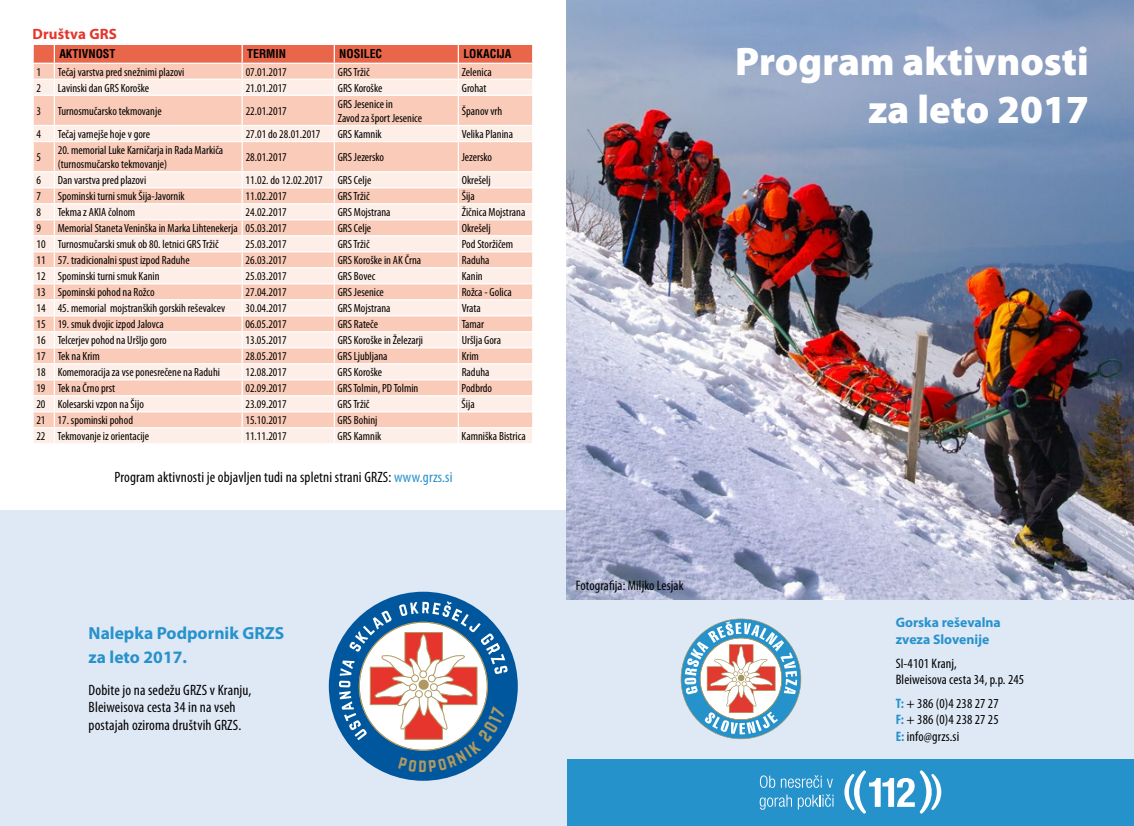
<style>
.page{position:relative;width:1134px;height:826px;background:#fff}
.page>*{position:absolute;margin:0;border:0;box-sizing:border-box;transform-origin:0 0}
.t1{font:900 40px/48px "Myriad Pro";color:#fff;text-align:right}
.t2{font:700 17.5px/23.8px "Myriad Pro";color:#2692cc}
.t3{font:condensed 15px/17.5px "Myriad Pro";letter-spacing:.01em;color:#000}
.t4{font:700 15px "Myriad Pro";letter-spacing:.01em;color:#e5352c}
.t5{font:condensed 13.75px/16.5px "Myriad Pro";letter-spacing:.01em;color:#000}
.t6{font:700 13.75px/16.5px "Myriad Pro";color:#2692cc}
.t7{font:condensed 11.88px/14.2px "Myriad Pro";color:#000}
.t8{font:700 condensed 11.88px "MM Helvetica";color:#000}
.s1{color:#2692cc}
.s2{font-weight:700;color:#2692cc}
</style>
<div class="page">
<div style="left:567px;top:0;width:567px;height:826px;background:#2692cc"></div>
<div style="left:567px;top:599px;width:567px;height:159px;background:#dfe8f5"></div>
<div style="left:0;top:510px;width:567px;height:316px;background:#dfe8f5"></div>
<svg style="left:681px;top:618px;width:120px;height:121px"></svg>
<div style="left:738px;top:674px;width:6px;height:7px;background:#a7965e;border-radius:50%"></div>
<svg style="left:760px;top:775px;width:15px;height:12px"></svg>
<svg style="left:781px;top:775px;width:52px;height:12px"></svg>
<svg style="left:760px;top:794px;width:32px;height:15px"></svg>
<svg style="left:798px;top:794px;width:35px;height:15px"></svg>
<svg style="left:844px;top:770px;width:97px;height:43px"></svg>
<svg style="left:33px;top:44px;width:500px;height:399px;background:#fad8cc"></svg>
<img style="left:567px;top:0;width:567px;height:599px">
<svg style="left:329px;top:591px;width:189px;height:189px"></svg>
<p class="t4" style="left:32px;top:24px;width:86px">Društva GRS</p>
<p class="t8" style="left:59px;top:47px;width:58px">AKTIVNOST</p>
<p class="t8" style="left:247px;top:47px;width:40px">TERMIN</p>
<p class="t8" style="left:339px;top:47px;width:44px">NOSILEC</p>
<p class="t8" style="left:463px;top:47px;width:50px">LOKACIJA</p>
<p class="t7" style="left:37px;top:64px;width:6px">1</p>
<p class="t7" style="left:58px;top:64px;width:128px">Tečaj varstva pred snežnimi plazovi</p>
<p class="t7" style="left:246px;top:64px;width:43px">07.01.2017</p>
<p class="t7" style="left:338px;top:64px;width:33px">GRS Tržič</p>
<p class="t7" style="left:462px;top:64px;width:31px">Zelenica</p>
<p class="t7" style="left:37px;top:80px;width:6px">2</p>
<p class="t7" style="left:58px;top:80px;width:93px">Lavinski dan GRS Koroške</p>
<p class="t7" style="left:246px;top:80px;width:43px">21.01.2017</p>
<p class="t7" style="left:338px;top:80px;width:46px">GRS Koroške</p>
<p class="t7" style="left:462px;top:80px;width:26px">Grohat</p>
<p class="t7" style="left:37px;top:104px;width:6px">3</p>
<p class="t7" style="left:58px;top:104px;width:105px">Turnosmučarsko tekmovanje</p>
<p class="t7" style="left:246px;top:104px;width:43px">22.01.2017</p>
<p class="t7" style="left:338px;top:96px;width:86px">GRS Jesenice in<br>Zavod za šport Jesenice</p>
<p class="t7" style="left:462px;top:104px;width:42px">Španov vrh</p>
<p class="t7" style="left:37px;top:127px;width:6px">4</p>
<p class="t7" style="left:58px;top:127px;width:94px">Tečaj varnejše hoje v gore</p>
<p class="t7" style="left:246px;top:127px;width:76px">27.01 do 28.01.2017</p>
<p class="t7" style="left:338px;top:127px;width:45px">GRS Kamnik</p>
<p class="t7" style="left:462px;top:127px;width:53px">Velika Planina</p>
<p class="t7" style="left:37px;top:150px;width:6px">5</p>
<p class="t7" style="left:58px;top:143px;width:167px">20. memorial Luke Karničarja in Rada Markiča (turnosmučarsko tekmovanje)</p>
<p class="t7" style="left:246px;top:150px;width:43px">28.01.2017</p>
<p class="t7" style="left:338px;top:150px;width:48px">GRS Jezersko</p>
<p class="t7" style="left:462px;top:150px;width:32px">Jezersko</p>
<p class="t7" style="left:37px;top:173px;width:6px">6</p>
<p class="t7" style="left:58px;top:173px;width:90px">Dan varstva pred plazovi</p>
<p class="t7" style="left:246px;top:173px;width:79px">11.02. do 12.02.2017</p>
<p class="t7" style="left:338px;top:173px;width:35px">GRS Celje</p>
<p class="t7" style="left:462px;top:173px;width:30px">Okrešelj</p>
<p class="t7" style="left:37px;top:189px;width:6px">7</p>
<p class="t7" style="left:58px;top:189px;width:128px">Spominski turni smuk Šija-Javornik</p>
<p class="t7" style="left:246px;top:189px;width:43px">11.02.2017</p>
<p class="t7" style="left:338px;top:189px;width:33px">GRS Tržič</p>
<p class="t7" style="left:462px;top:189px;width:15px">Šija</p>
<p class="t7" style="left:37px;top:205px;width:6px">8</p>
<p class="t7" style="left:58px;top:205px;width:79px">Tekma z AKIA čolnom</p>
<p class="t7" style="left:246px;top:205px;width:43px">24.02.2017</p>
<p class="t7" style="left:338px;top:205px;width:54px">GRS Mojstrana</p>
<p class="t7" style="left:462px;top:205px;width:65px">Žičnica Mojstrana</p>
<p class="t7" style="left:37px;top:221px;width:6px">9</p>
<p class="t7" style="left:58px;top:221px;width:230px">Memorial Staneta Veninška in Marka Lihtenekerja 05.03.2017</p>
<p class="t7" style="left:338px;top:221px;width:35px">GRS Celje</p>
<p class="t7" style="left:462px;top:221px;width:30px">Okrešelj</p>
<p class="t7" style="left:37px;top:237px;width:184px">10 Turnosmučarski smuk ob 80. letnici GRS Tržič</p>
<p class="t7" style="left:246px;top:237px;width:43px">25.03.2017</p>
<p class="t7" style="left:338px;top:237px;width:33px">GRS Tržič</p>
<p class="t7" style="left:462px;top:237px;width:53px">Pod Storžičem</p>
<p class="t7" style="left:37px;top:253px;width:155px">11 57. tradicionalni spust izpod Raduhe</p>
<p class="t7" style="left:246px;top:253px;width:43px">26.03.2017</p>
<p class="t7" style="left:338px;top:253px;width:85px">GRS Koroške in AK Črna</p>
<p class="t7" style="left:462px;top:253px;width:29px">Raduha</p>
<p class="t7" style="left:37px;top:269px;width:124px">12 Spominski turni smuk Kanin</p>
<p class="t7" style="left:246px;top:269px;width:43px">25.03.2017</p>
<p class="t7" style="left:338px;top:269px;width:39px">GRS Bovec</p>
<p class="t7" style="left:462px;top:269px;width:22px">Kanin</p>
<p class="t7" style="left:36px;top:285px;width:120px">13 Spominski pohod na Rožco</p>
<p class="t7" style="left:246px;top:285px;width:43px">27.04.2017</p>
<p class="t7" style="left:338px;top:285px;width:48px">GRS Jesenice</p>
<p class="t7" style="left:462px;top:285px;width:52px">Rožca - Golica</p>
<p class="t7" style="left:36px;top:301px;width:190px">14 45. memorial mojstranških gorskih reševalcev</p>
<p class="t7" style="left:246px;top:301px;width:43px">30.04.2017</p>
<p class="t7" style="left:338px;top:301px;width:54px">GRS Mojstrana</p>
<p class="t7" style="left:462px;top:301px;width:21px">Vrata</p>
<p class="t7" style="left:36px;top:317px;width:129px">15 19. smuk dvojic izpod Jalovca</p>
<p class="t7" style="left:246px;top:317px;width:43px">06.05.2017</p>
<p class="t7" style="left:338px;top:317px;width:42px">GRS Rateče</p>
<p class="t7" style="left:462px;top:317px;width:24px">Tamar</p>
<p class="t7" style="left:36px;top:333px;width:132px">16 Telcerjev pohod na Uršljo goro</p>
<p class="t7" style="left:246px;top:333px;width:43px">13.05.2017</p>
<p class="t7" style="left:338px;top:333px;width:87px">GRS Koroške in Železarji</p>
<p class="t7" style="left:462px;top:333px;width:41px">Uršlja Gora</p>
<p class="t7" style="left:36px;top:349px;width:65px">17 Tek na Krim</p>
<p class="t7" style="left:245px;top:349px;width:43px">28.05.2017</p>
<p class="t7" style="left:338px;top:349px;width:51px">GRS Ljubljana</p>
<p class="t7" style="left:462px;top:349px;width:19px">Krim</p>
<p class="t7" style="left:36px;top:365px;width:185px">18 Komemoracija za vse ponesrečene na Raduhi</p>
<p class="t7" style="left:245px;top:365px;width:43px">12.08.2017</p>
<p class="t7" style="left:338px;top:365px;width:46px">GRS Koroške</p>
<p class="t7" style="left:462px;top:365px;width:29px">Raduha</p>
<p class="t7" style="left:36px;top:381px;width:80px">19 Tek na Črno prst</p>
<p class="t7" style="left:245px;top:381px;width:43px">02.09.2017</p>
<p class="t7" style="left:338px;top:381px;width:82px">GRS Tolmin, PD Tolmin</p>
<p class="t7" style="left:462px;top:381px;width:32px">Podbrdo</p>
<p class="t7" style="left:36px;top:397px;width:109px">20 Kolesarski vzpon na Šijo</p>
<p class="t7" style="left:245px;top:397px;width:43px">23.09.2017</p>
<p class="t7" style="left:338px;top:397px;width:33px">GRS Tržič</p>
<p class="t7" style="left:462px;top:397px;width:15px">Šija</p>
<p class="t7" style="left:36px;top:413px;width:98px">21 17. spominski pohod</p>
<p class="t7" style="left:245px;top:413px;width:43px">15.10.2017</p>
<p class="t7" style="left:338px;top:413px;width:41px">GRS Bohinj</p>
<p class="t7" style="left:36px;top:429px;width:114px">22 Tekmovanje iz orientacije</p>
<p class="t7" style="left:245px;top:429px;width:43px">11.11.2017</p>
<p class="t7" style="left:338px;top:429px;width:45px">GRS Kamnik</p>
<p class="t7" style="left:462px;top:429px;width:66px">Kamniška Bistrica</p>
<p class="t3" style="left:114px;top:468px;width:340px">Program aktivnosti je objavljen tudi na spletni strani GRZS: <span class="s1">www.grzs.si</span></p>
<h2 class="t2" style="left:89px;top:620px;width:197px">Nalepka Podpornik GRZS za leto 2017.</h2>
<p class="t3" style="left:89px;top:680px;width:164px">Dobite jo na sedežu GRZS v Kranju,<br>Bleiweisova cesta 34 in na vseh postajah oziroma društvih GRZS.</p>
<p class="t5" style="left:576px;top:577px;width:109px">Fotografija: Miljko Lesjak</p>
<h1 class="t1" style="left:735px;top:36px;width:355px">Program aktivnosti za leto 2017</h1>
<p class="t6" style="left:896px;top:614px;width:107px">Gorska reševalna zveza Slovenije</p>
<p class="t5" style="left:896px;top:654px;width:130px">SI-4101 Kranj,<br>Bleiweisova cesta 34, p.p. 245</p>
<p class="t5" style="left:896px;top:694px;width:105px;text-align:justify"><span class="s2">T:</span> + 386 (0)4 238 27 27<br><span class="s2">F:</span> + 386 (0)4 238 27 25<br><span class="s2">E:</span> info@grzs.si</p>
</div>
